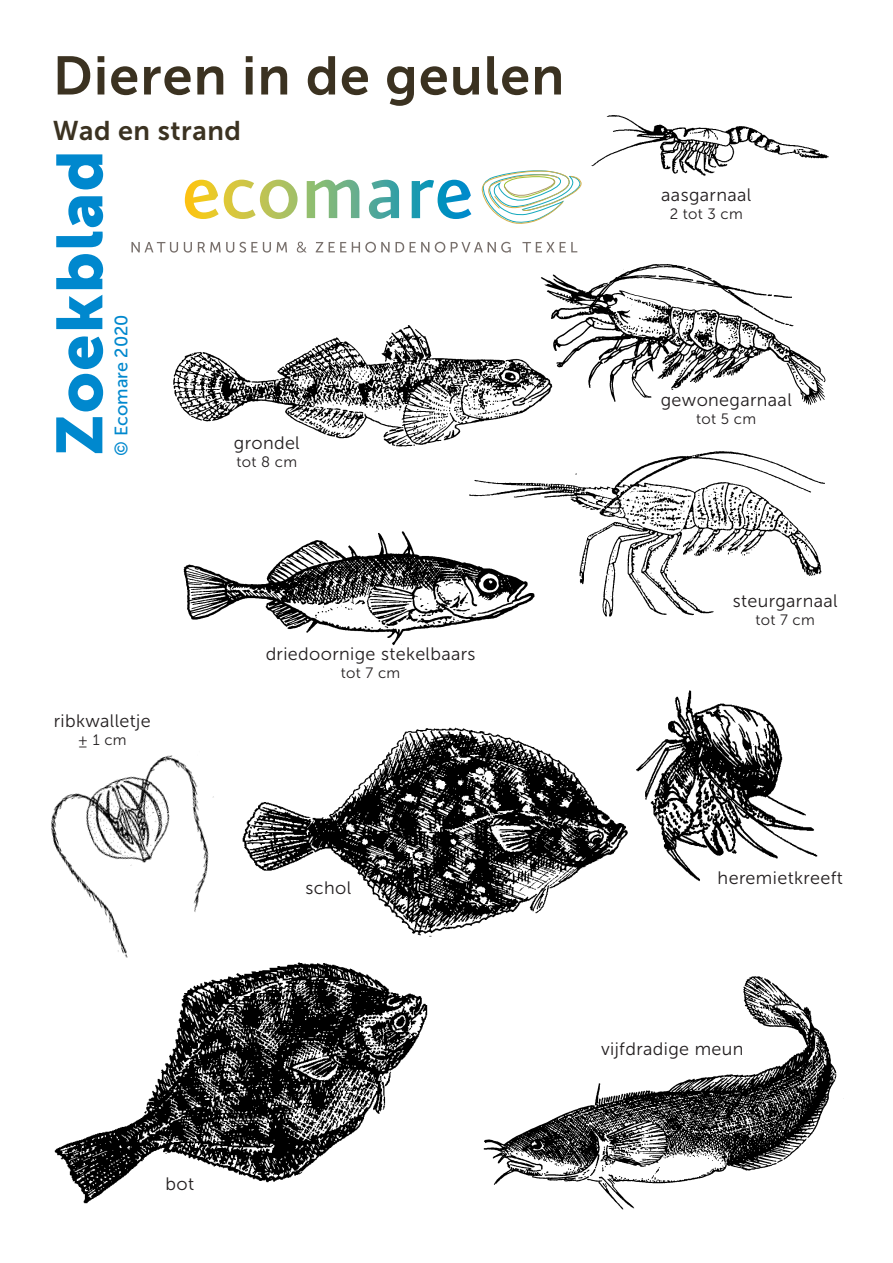
<style>
.page{position:relative;width:893px;height:1263px;background:#fff}
.page>*{position:absolute;margin:0;border:0;box-sizing:border-box;transform-origin:0 0}
.t1{font:64.5px "Museo Sans 900";letter-spacing:.02em;color:#0088ce}
.t2{font:54px "Museo Sans 700";letter-spacing:.02em;color:#3b3221}
.t3{font:27px "Museo Sans 700";letter-spacing:.02em;color:#3b3221}
.t4{font:18px "Museo Sans 300";letter-spacing:.02em;color:#231f20}
.t5{font:18px "Museo Sans 500";color:#0088ce}
.t6{font:15px "Museo Sans 300";letter-spacing:.02em;color:#231f20}
</style>
<div class="page">
<svg style="left:131px;top:242px;width:47px;height:11px"></svg>
<svg style="left:184px;top:170px;width:398px;height:83px"></svg>
<img style="left:469px;top:451px;width:356px;height:166px">
<img style="left:536px;top:252px;width:290px;height:154px">
<img style="left:173px;top:314px;width:382px;height:138px">
<img style="left:591px;top:115px;width:238px;height:61px">
<img style="left:636px;top:690px;width:182px;height:192px">
<img style="left:264px;top:727px;width:364px;height:210px">
<img style="left:54px;top:962px;width:374px;height:242px">
<img style="left:483px;top:976px;width:361px;height:234px">
<img style="left:183px;top:524px;width:371px;height:122px">
<img style="left:51px;top:755px;width:213px;height:222px">
<p class="t2" style="left:53px;top:46px;width:513px">Dieren in de geulen</p>
<p class="t3" style="left:53px;top:115px;width:190px">Wad en strand</p>
<p class="t1" style="left:43px;top:456px;width:307px;rotate:-90deg">Zoekblad</p>
<p class="t5" style="left:112px;top:456px;width:143px;rotate:-90deg">© Ecomare 2020</p>
<p class="t4" style="left:54px;top:711px;width:98px">ribkwalletje</p>
<p class="t6" style="left:78px;top:732px;width:50px">± 1 cm</p>
<p class="t4" style="left:234px;top:433px;width:67px">grondel</p>
<p class="t6" style="left:237px;top:454px;width:62px">tot 8 cm</p>
<p class="t4" style="left:266px;top:644px;width:211px">driedoornige stekelbaars</p>
<p class="t6" style="left:341px;top:665px;width:61px">tot 7 cm</p>
<p class="t4" style="left:306px;top:878px;width:47px">schol</p>
<p class="t4" style="left:661px;top:185px;width:92px">aasgarnaal</p>
<p class="t6" style="left:670px;top:206px;width:75px">2 tot 3 cm</p>
<p class="t4" style="left:661px;top:390px;width:133px">gewonegarnaal</p>
<p class="t6" style="left:696px;top:411px;width:61px">tot 5 cm</p>
<p class="t4" style="left:733px;top:591px;width:106px">steurgarnaal</p>
<p class="t6" style="left:755px;top:611px;width:61px">tot 7 cm</p>
<p class="t4" style="left:718px;top:868px;width:127px">heremietkreeft</p>
<p class="t4" style="left:165px;top:1174px;width:30px">bot</p>
<p class="t4" style="left:601px;top:1039px;width:144px">vijfdradige meun</p>
</div>
